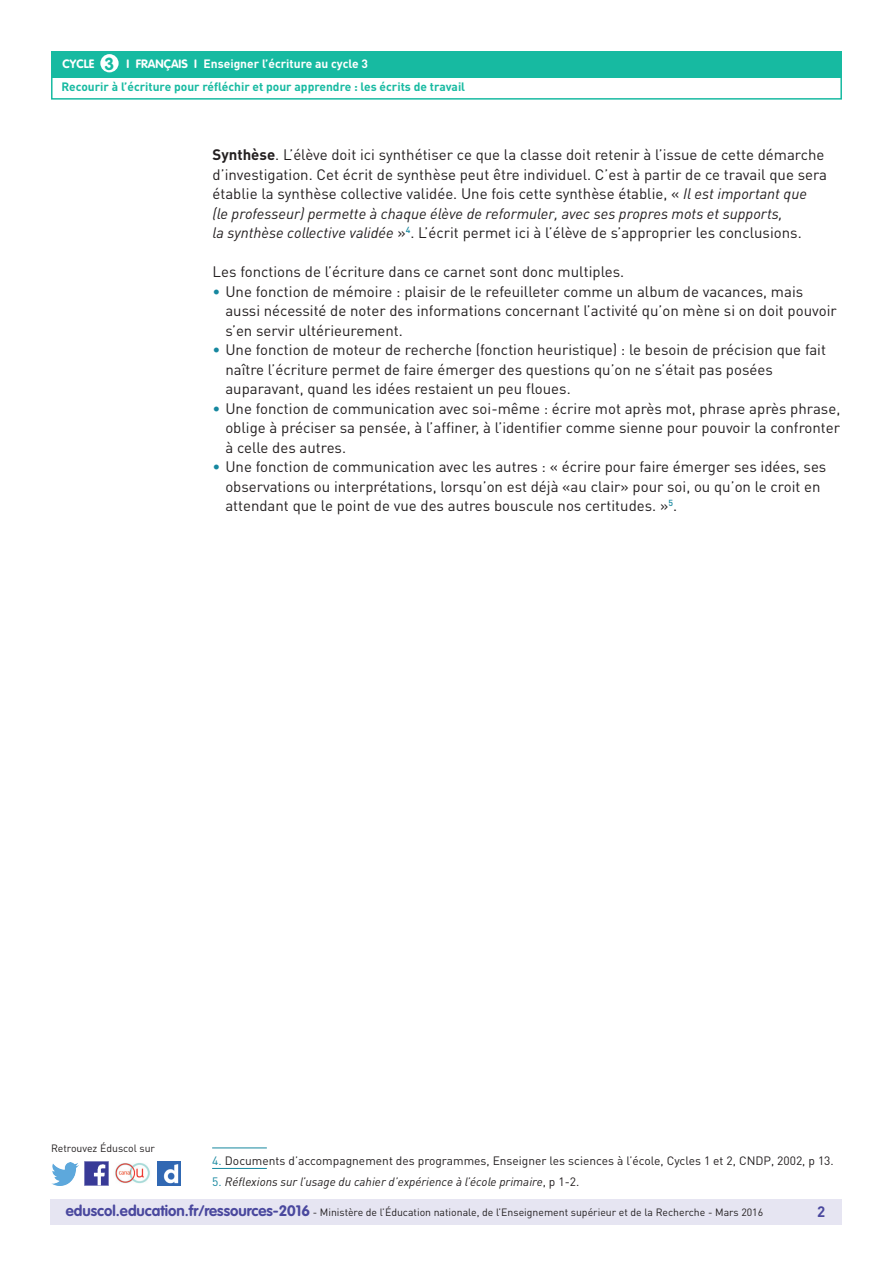
<style>
.page{position:relative;width:893px;height:1263px;background:#fff}
.page>*{position:absolute;margin:0;border:0;box-sizing:border-box;transform-origin:0 0}
.t1{font:15px/19.5px "DIN Pro";color:#231f20}
.t2{font:700 15px "DIN Pro";color:#4a489e}
.t3{font:700 12px/23.1px "DIN Pro";color:#17baa1}
.t4{font:12px "DIN Pro";color:#231f20}
.t5{font:italic 12px "DIN Pro";color:#231f20}
.t6{font:10.5px "DIN Pro";color:#231f20}
.s1{font-family:"VAG Rounded Std";color:#fff}
.s2{font-family:"VAG Rounded Std";font-size:17.25px}
.s3{color:#fff}
.s4{font-weight:700}
.s5{font-style:italic}
.s6{color:#16879f}
.s7{font-style:normal;color:#16879f}
.s8{font-style:normal}
.s9{font-family:"VAG Rounded Std";font-weight:700;font-size:15px;color:#4a489e}
</style>
<div class="page">
<div style="left:50px;top:1199px;width:791px;height:26px;background:#e6e5f2"></div>
<div style="left:51px;top:51px;width:791px;height:27px;background:#17baa1"></div>
<div style="left:100px;top:54px;width:19px;height:18px;background:#fff;border-radius:50%"></div>
<div style="left:51px;top:75px;width:791px;height:25px;border:2px solid #17baa1"></div>
<img style="left:85px;top:1162px;width:23px;height:23px">
<img style="left:51px;top:1163px;width:28px;height:22px">
<img style="left:158px;top:1162px;width:22px;height:23px">
<img style="left:115px;top:1163px;width:35px;height:21px">
<hr style="left:212px;top:1147px;width:55px;height:1px;background:#16879f">
<hr style="left:212px;top:1168px;width:55px;height:1px;background:#16879f">
<p class="t3" style="left:61px;top:52px;width:405px"><span class="s1">CYCLE</span> <span class="s2">3</span> <span class="s1">I Français I</span> <span class="s3">Enseigner l’écriture au cycle 3<br></span>Recourir à l’écriture pour réfléchir et pour apprendre : les écrits de travail</p>
<p class="t1" style="left:213px;top:145px;width:616px"><span class="s4">Synthèse</span>. L’élève doit ici synthétiser ce que la classe doit retenir à l’issue de cette démarche d’investigation. Cet écrit de synthèse peut être individuel. C’est à partir de ce travail que sera établie la synthèse collective validée. Une fois cette synthèse établie, « <span class="s5">Il est important que<br>(le professeur) permette à chaque élève de reformuler, avec ses propres mots et supports,<br>la synthèse collective validée</span> »<sup>4</sup>. L’écrit permet ici à l’élève de s’approprier les conclusions.</p>
<p class="t1" style="left:213px;top:262px;width:413px">Les fonctions de l’écriture dans ce carnet sont donc multiples.</p>
<p class="t1" style="left:225px;top:281px;width:613px;text-indent:-13px"><span class="s6">•</span> Une fonction de mémoire : plaisir de le refeuilleter comme un album de vacances, mais aussi nécessité de noter des informations concernant l’activité qu’on mène si on doit pouvoir s’en servir ultérieurement.</p>
<p class="t1" style="left:225px;top:340px;width:602px;text-indent:-13px"><span class="s6">•</span> Une fonction de moteur de recherche (fonction heuristique) : le besoin de précision que fait naître l’écriture permet de faire émerger des questions qu’on ne s’était pas posées auparavant, quand les idées restaient un peu floues.</p>
<p class="t1" style="left:225px;top:398px;width:616px;text-align:justify;text-indent:-13px"><span class="s6">•</span> Une fonction de communication avec soi-même : écrire mot après mot, phrase après phrase, oblige à préciser sa pensée, à l’affiner, à l’identifier comme sienne pour pouvoir la confronter à celle des autres.</p>
<p class="t1" style="left:225px;top:457px;width:603px;text-indent:-13px"><span class="s6">•</span> Une fonction de communication avec les autres : « écrire pour faire émerger ses idées, ses observations ou interprétations, lorsqu’on est déjà «au clair» pour soi, ou qu’on le croit en attendant que le point de vue des autres bouscule nos certitudes. »<sup>5</sup>.</p>
<p class="t6" style="left:51px;top:1141px;width:106px">Retrouvez Éduscol sur</p>
<p class="t4" style="left:212px;top:1153px;width:623px"><span class="s6">4.</span> Documents d’accompagnement des programmes, Enseigner les sciences à l’école, Cycles 1 et 2, CNDP, 2002, p 13.</p>
<p class="t5" style="left:212px;top:1174px;width:369px"><span class="s7">5.</span> Réflexions sur l’usage du cahier d’expérience à l’école primaire<span class="s8">, p 1-2.</span></p>
<p class="t6" style="left:66px;top:1205px;width:699px"><span class="s9">eduscol.education.fr/ressources-2016</span> - Ministère de l’Éducation nationale, de l’Enseignement supérieur et de la Recherche - Mars 2016</p>
<p class="t2" style="left:817px;top:1201px;width:10px">2</p>
</div>
